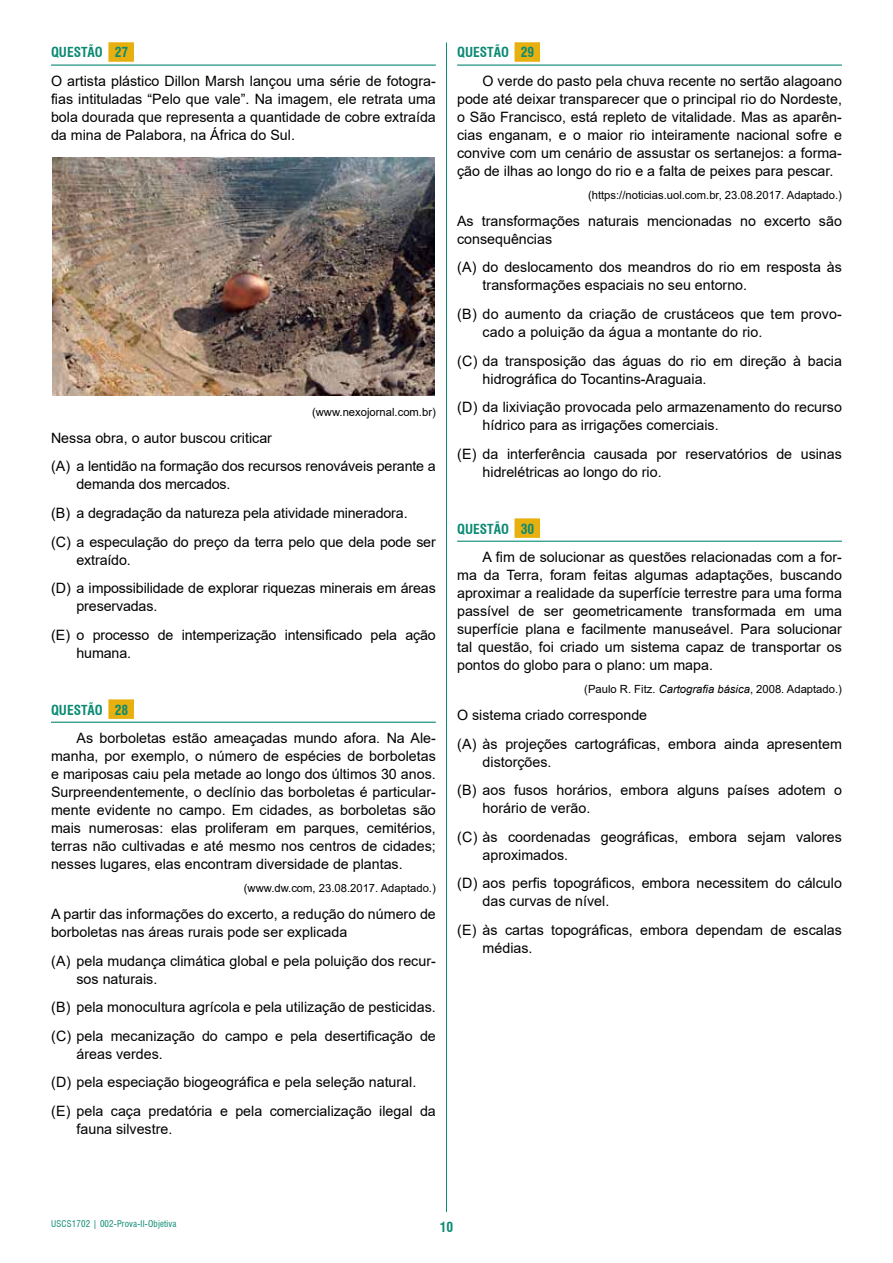
<style>
.page{position:relative;width:893px;height:1263px;background:#fff}
.page>*{position:absolute;margin:0;border:0;box-sizing:border-box;transform-origin:0 0}
.t1{font:14.25px/18px "Arial";color:#000}
.t2{font:700 condensed 13.5px "Swiss 721 BT";color:#0a8a73}
.t3{font:11.25px "Arial";color:#000}
.t4{font:condensed 9px "Swiss 721 BT";letter-spacing:.02em;color:#0a8a73}
.s1{font-style:italic}
</style>
<div class="page">
<hr style="left:446px;top:43px;width:1px;height:1169px;background:#0a8a73">
<hr style="left:457px;top:65px;width:385px;height:1px;background:#0a8a73">
<div style="left:514px;top:42px;width:26px;height:20px;background:#e7b00f"></div>
<hr style="left:457px;top:541px;width:385px;height:1px;background:#0a8a73">
<div style="left:514px;top:518px;width:26px;height:20px;background:#e7b00f"></div>
<hr style="left:51px;top:65px;width:385px;height:1px;background:#0a8a73">
<div style="left:108px;top:42px;width:26px;height:20px;background:#e7b00f"></div>
<hr style="left:51px;top:722px;width:385px;height:1px;background:#0a8a73">
<div style="left:108px;top:699px;width:26px;height:20px;background:#e7b00f"></div>
<img style="left:52px;top:157px;width:383px;height:238px">
<p class="t2" style="left:51px;top:44px;width:16px">QUEST</p>
<p class="t2" style="left:88px;top:44px;width:42px">ÃO 27</p>
<p class="t1" style="left:51px;top:72px;width:386px;text-align:justify">O artista plástico Dillon Marsh lançou uma série de fotogra&shy;fias intituladas “Pelo que vale”. Na imagem, ele retrata uma bola dourada que representa a quantidade de cobre extraída da mina de Palabora, na África do Sul.</p>
<p class="t3" style="left:312px;top:405px;width:125px">(www.nexojornal.com.br)</p>
<p class="t1" style="left:51px;top:423px;width:386px;line-height:28.7px">Nessa obra, o autor buscou criticar<br>(A) a lentidão na formação dos recursos renováveis perante a</p>
<p class="t1" style="left:51px;top:470px;width:386px;line-height:28.7px;text-indent:26px">demanda dos mercados.<br>(B) a degradação da natureza pela atividade mineradora.<br>(C) a especulação do preço da terra pelo que dela pode ser</p>
<p class="t1" style="left:51px;top:545px;width:386px;line-height:28.7px;text-indent:26px">extraído.<br>(D) a impossibilidade de explorar riquezas minerais em áreas</p>
<p class="t1" style="left:51px;top:592px;width:386px;line-height:28.7px;text-indent:26px">preservadas.<br>(E) o processo de intemperização intensificado pela ação</p>
<p class="t1" style="left:77px;top:644px;width:56px">humana.</p>
<p class="t2" style="left:51px;top:701px;width:16px">QUEST</p>
<p class="t2" style="left:88px;top:701px;width:42px">ÃO 28</p>
<p class="t1" style="left:51px;top:729px;width:386px;text-align:justify;text-indent:26px">As borboletas estão ameaçadas mundo afora. Na Ale&shy;manha, por exemplo, o número de espécies de borboletas e mariposas caiu pela metade ao longo dos últimos 30 anos.<br>Surpreendentemente, o declínio das borboletas é particular&shy;mente evidente no campo. Em cidades, as borboletas são mais numerosas: elas proliferam em parques, cemitérios, terras não cultivadas e até mesmo nos centros de cidades; nesses lugares, elas encontram diversidade de plantas.</p>
<p class="t3" style="left:244px;top:881px;width:193px">(www.dw.com, 23.08.2017. Adaptado.)</p>
<p class="t1" style="left:51px;top:905px;width:386px">A partir das informações do excerto, a redução do número de borboletas nas áreas rurais pode ser explicada</p>
<p class="t1" style="left:77px;top:951px;width:361px;text-indent:-26px">(A) pela mudança climática global e pela poluição dos recur&shy;sos naturais.</p>
<p class="t1" style="left:51px;top:993px;width:386px;line-height:28.7px">(B) pela monocultura agrícola e pela utilização de pesticidas. (C) pela mecanização do campo e pela desertificação de</p>
<p class="t1" style="left:51px;top:1039px;width:386px;line-height:28.7px;text-indent:26px">áreas verdes.<br>(D) pela especiação biogeográfica e pela seleção natural. (E) pela caça predatória e pela comercialização ilegal da</p>
<p class="t1" style="left:77px;top:1120px;width:97px">fauna silvestre.</p>
<p class="t2" style="left:457px;top:44px;width:16px">QUEST</p>
<p class="t2" style="left:494px;top:44px;width:42px">ÃO 29</p>
<p class="t1" style="left:457px;top:72px;width:386px;text-align:justify;text-indent:26px">O verde do pasto pela chuva recente no sertão alagoano pode até deixar transparecer que o principal rio do Nordeste, o São Francisco, está repleto de vitalidade. Mas as aparên&shy;cias enganam, e o maior rio inteiramente nacional sofre e convive com um cenário de assustar os sertanejos: a forma&shy;ção de ilhas ao longo do rio e a falta de peixes para pescar.</p>
<p class="t3" style="left:588px;top:188px;width:255px">(https://noticias.uol.com.br, 23.08.2017. Adaptado.)</p>
<p class="t1" style="left:457px;top:212px;width:386px">As transformações naturais mencionadas no excerto são consequências</p>
<p class="t1" style="left:483px;top:258px;width:361px;text-indent:-26px">(A) do deslocamento dos meandros do rio em resposta às transformações espaciais no seu entorno.</p>
<p class="t1" style="left:483px;top:305px;width:360px;text-indent:-26px">(B) do aumento da criação de crustáceos que tem provo&shy;cado a poluição da água a montante do rio.</p>
<p class="t1" style="left:483px;top:352px;width:361px;text-indent:-26px">(C) da transposição das águas do rio em direção à bacia hidrográfica do Tocantins-Araguaia.</p>
<p class="t1" style="left:483px;top:398px;width:361px;text-indent:-26px">(D) da lixiviação provocada pelo armazenamento do recurso hídrico para as irrigações comerciais.</p>
<p class="t1" style="left:483px;top:445px;width:361px;text-indent:-26px">(E) da interferência causada por reservatórios de usinas hidrelétricas ao longo do rio.</p>
<p class="t2" style="left:457px;top:520px;width:16px">QUEST</p>
<p class="t2" style="left:494px;top:520px;width:42px">ÃO 30</p>
<p class="t1" style="left:457px;top:548px;width:386px;text-align:justify;text-indent:26px">A fim de solucionar as questões relacionadas com a for&shy;ma da Terra, foram feitas algumas adaptações, buscando aproximar a realidade da superfície terrestre para uma forma passível de ser geometricamente transformada em uma superfície plana e facilmente manuseável. Para solucionar tal questão, foi criado um sistema capaz de transportar os pontos do globo para o plano: um mapa.</p>
<p class="t3" style="left:584px;top:682px;width:259px">(Paulo R. Fitz. <span class="s1">Cartografia básica</span>, 2008. Adaptado.)</p>
<p class="t1" style="left:457px;top:700px;width:386px;line-height:28.7px">O sistema criado corresponde<br>(A) às projeções cartográficas, embora ainda apresentem</p>
<p class="t1" style="left:457px;top:747px;width:386px;line-height:28.7px;text-indent:26px">distorções.<br>(B) aos fusos horários, embora alguns países adotem o</p>
<p class="t1" style="left:457px;top:794px;width:386px;line-height:28.7px;text-indent:26px">horário de verão.<br>(C) às coordenadas geográficas, embora sejam valores</p>
<p class="t1" style="left:457px;top:840px;width:386px;line-height:28.7px;text-indent:26px">aproximados.<br>(D) aos perfis topográficos, embora necessitem do cálculo</p>
<p class="t1" style="left:457px;top:887px;width:386px;line-height:28.7px;text-indent:26px">das curvas de nível.<br>(E) às cartas topográficas, embora dependam de escalas</p>
<p class="t1" style="left:483px;top:939px;width:51px">médias.</p>
<p class="t4" style="left:51px;top:1218px;width:127px">USCS1702 | 002-Prova-II-Objetiva</p>
<p class="t2" style="left:440px;top:1219px;width:15px">10</p>
</div>
